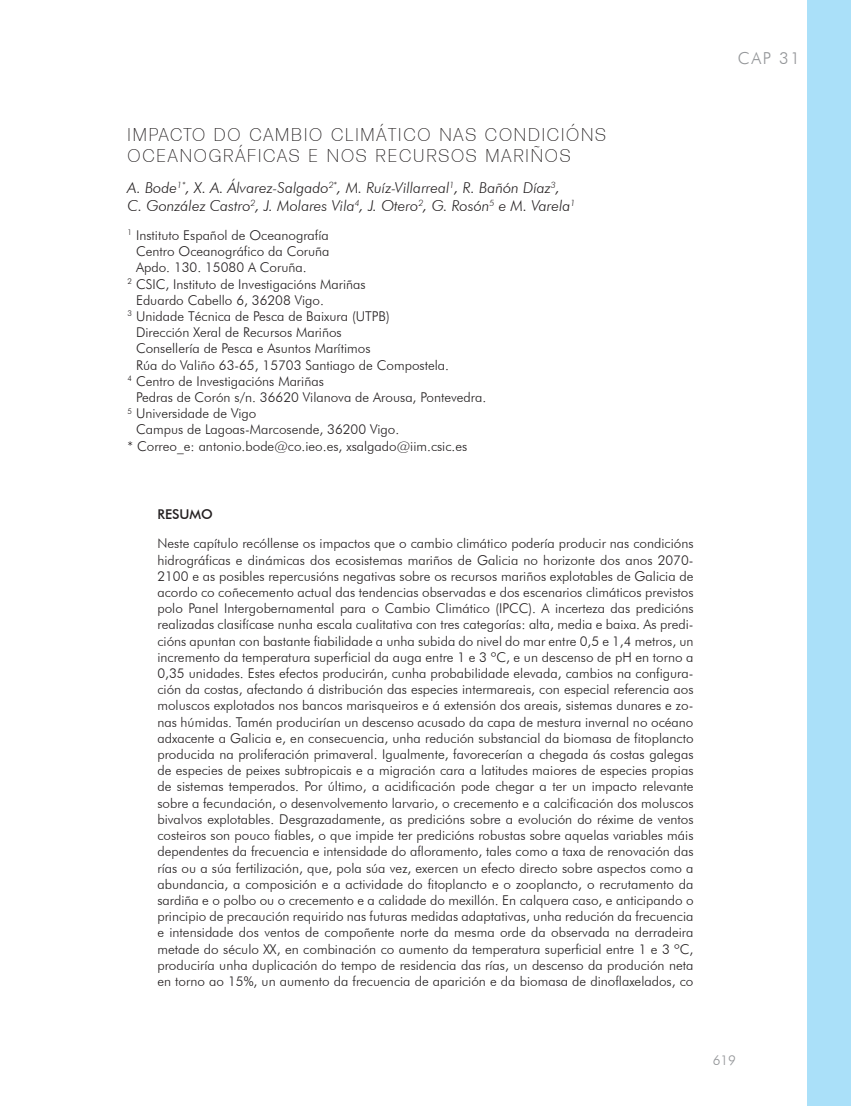
<style>
.page{position:relative;width:851px;height:1106px;background:#fff}
.page>*{position:absolute;margin:0;border:0;box-sizing:border-box;transform-origin:0 0}
.t1{font:200 18px "Adam Becker";letter-spacing:.1em;color:#231f20}
.t2{font:300 16.5px "Futura BT";color:#939598}
.t3{font:italic 300 15px/18px "Futura BT";color:#231f20}
.t4{font:300 13.5px/16.2px "Futura BT";color:#231f20;text-align:justify}
.t5{font:500 13.5px "Futura BT";color:#231f20}
.t6{font:300 13.5px "Futura BT";color:#939598}
</style>
<div class="page">
<div style="left:806px;top:0;width:44px;height:1106px;background:#aae0f9"></div>
<h1 class="t1" style="left:128px;top:124px;width:370px">IMPACTO DO CAMBIO CLIMÁTICO NAS CONDICI</h1>
<h1 class="t1" style="left:566px;top:124px;width:41px">ÓNS</h1>
<h1 class="t1" style="left:128px;top:145px;width:260px">OCEANOGRÁFICAS E NOS REC</h1>
<h1 class="t1" style="left:413px;top:145px;width:84px">URSOS MARI</h1>
<h1 class="t1" style="left:530px;top:145px;width:41px">ÑOS</h1>
<p class="t3" style="left:128px;top:178px;width:449px">A. Bode<sup>1*</sup>, X. A. Álvarez-Salgado<sup>2*</sup>, M. Ruíz-Villarreal<sup>1</sup>, R. Bañón Díaz<sup>3</sup>,<br>C. González Castro<sup>2</sup>, J. Molares Vila<sup>4</sup>, J. Otero<sup>2</sup>, G. Rosón<sup>5</sup> e M. Varela<sup>1</sup></p>
<p class="t4" style="left:128px;top:227px;width:203px"><sup>1</sup> Instituto Español de Oceanografía</p>
<p class="t4" style="left:136px;top:243px;width:195px">Centro Oceanográfico da Coruña</p>
<p class="t4" style="left:136px;top:259px;width:172px">Apdo. 130. 15080 A Coruña.</p>
<p class="t4" style="left:128px;top:275px;width:239px"><sup>2</sup> CSIC, Instituto de Investigacións Mariñas</p>
<p class="t4" style="left:136px;top:292px;width:189px">Eduardo Cabello 6, 36208 Vigo.</p>
<p class="t4" style="left:128px;top:308px;width:263px"><sup>3</sup> Unidade Técnica de Pesca de Baixura (UTPB)</p>
<p class="t4" style="left:136px;top:324px;width:207px">Dirección Xeral de Recursos Mariños</p>
<p class="t4" style="left:136px;top:340px;width:236px">Consellería de Pesca e Asuntos Marítimos</p>
<p class="t4" style="left:136px;top:356px;width:314px">Rúa do Valiño 63-65, 15703 Santiago de Compostela.</p>
<p class="t4" style="left:128px;top:373px;width:198px"><sup>4</sup> Centro de Investigacións Mariñas</p>
<p class="t4" style="left:136px;top:389px;width:352px">Pedras de Corón s/n. 36620 Vilanova de Arousa, Pontevedra.</p>
<p class="t4" style="left:128px;top:405px;width:130px"><sup>5</sup> Universidade de Vigo</p>
<p class="t4" style="left:136px;top:421px;width:265px">Campus de Lagoas-Marcosende, 36200 Vigo.</p>
<p class="t4" style="left:128px;top:437px;width:341px">* Correo_e: antonio.bode@co.ieo.es, xsalgado@iim.csic.es</p>
<p class="t5" style="left:157px;top:506px;width:57px">RESUMO</p>
<p class="t4" style="left:157px;top:535px;width:537px">Neste capítulo recóllense os impactos que o cambio climático podería producir nas condicións hidrográficas e dinámicas dos ecosistemas mariños de Galicia no horizonte dos anos 2070- 2100 e as posibles repercusións negativas sobre os recursos mariños explotables de Galicia de acordo co coñecemento actual das tendencias observadas e dos escenarios climáticos previstos polo Panel Intergobernamental para o Cambio Climático (IPCC</p>
<p class="t4" style="left:157px;top:600px;width:537px;text-indent:371px">). A incerteza das predicións realizadas clasifícase nunha escala cualitativa con tres categorías: alta, media e baixa. As predi&shy;cións apuntan con bastante fiabilidade a unha subida do nivel do mar entre 0,5 e 1,4 metros, un incremento da temperatura superficial da auga entre 1 e 3 ºC, e un descenso de pH en torno a 0,35 unidades. Estes efectos producirán, cunha probabilidade elevada, cambios na configura&shy;ción da costas, afectando á distribución das especies intermareais, con especial referencia aos moluscos explotados nos bancos marisqueiros e á extensión dos areais, sistemas dunares e zo&shy;nas húmidas. Tamén producirían un descenso acusado da capa de mestura invernal no océano adxacente a Galicia e, en consecuencia, unha redución substancial da biomasa de fitoplancto producida na proliferación primaveral. Igualmente, favorecerían a chegada ás costas galegas de especies de peixes subtropicais e a migración cara a latitudes maiores de especies propias de sistemas temperados. Por último, a acidificación pode chegar a ter un impacto relevante sobre a fecundación, o desenvolvemento larvario, o crecemento e a calcificación dos moluscos bivalvos explotables. Desgrazadamente, as predicións sobre a evolución do réxime de ventos costeiros son pouco fiables, o que impide ter predicións robustas sobre aquelas variables máis dependentes da frecuencia e intensidade do afloramento, tales como a taxa de renovación das rías ou a súa fertilización, que, pola súa vez, exercen un efecto directo sobre aspectos como a abundancia, a composición e a actividade do fitoplancto e o zooplancto, o recrutamento da sardiña e o polbo ou o crecemento e a calidade do mexillón. En calquera caso, e anticipando o principio de precaución requirido nas futuras medidas adaptativas, unha redución da frecuencia e intensidade dos ventos de compoñente norte da mesma orde da observada na derradeira metade do século XX, en combinación co aumento da temperatura superficial entre 1 e 3 ºC, produciría unha duplicación do tempo de residencia das rías, un descenso da produción neta en torno ao 15%, un aumento da frecuencia de aparición e da biomasa de dinoflaxelados, co</p>
<p class="t2" style="left:737px;top:48px;width:63px">cap 31</p>
<p class="t6" style="left:712px;top:1051px;width:25px">619</p>
</div>
